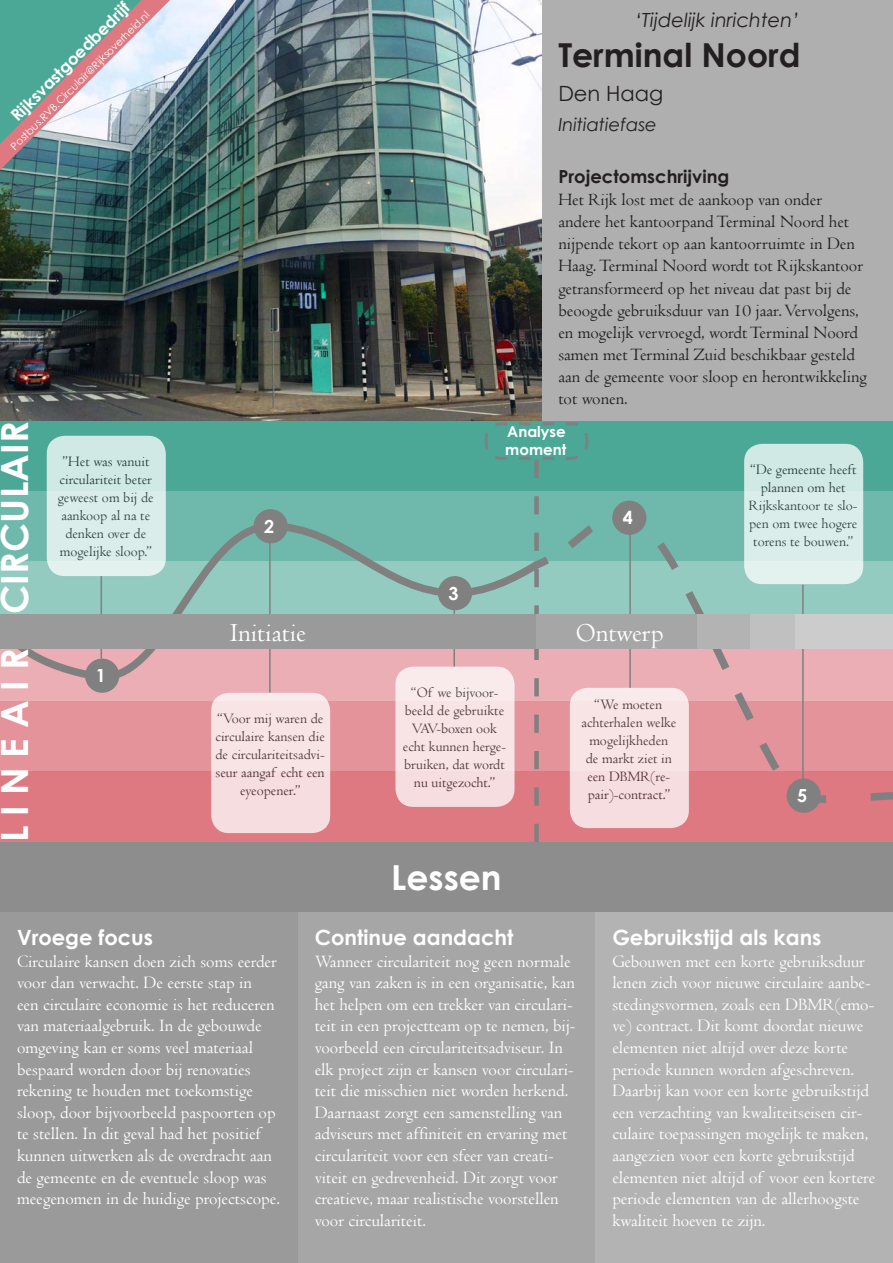
<style>
.page{position:relative;width:893px;height:1263px;background:#fff}
.page>*{position:absolute;margin:0;border:0;box-sizing:border-box;transform-origin:0 0}
.t1{font:700 37.5px "Century Gothic";letter-spacing:.01em;color:#fff}
.t2{font:700 37.5px "Century Gothic";letter-spacing:.265em;color:#fff}
.t3{font:700 34.5px "Century Gothic";color:#fff}
.t4{font:700 33px "Century Gothic";color:#231f20}
.t5{font:27px "Centaur";color:#fff}
.t6{font:700 21px "Century Gothic";color:#fff}
.t7{font:21px "Century Gothic";color:#231f20}
.t8{font:italic 19.5px "Century Gothic";color:#231f20}
.t9{font:18px/21.6px "Centaur";color:#fff}
.t10{font:18px/22px "Centaur";color:#231f20}
.t11{font:700 18px "Century Gothic";color:#231f20}
.t12{font:italic 18px "Century Gothic";color:#231f20}
.t13{font:700 18px "Century Gothic";color:#fff}
.t14{font:700 16.5px "Century Gothic";color:#fff}
.t15{font:15px/18px "Centaur";color:#231f20;text-align:center}
.t16{font:700 15px/18px "Century Gothic";color:#fff}
.t17{font:10.5px "Century Gothic";color:#fff}
</style>
<div class="page">
<div style="left:541px;top:0;width:352px;height:421px;background:#afafaf"></div>
<div style="left:0;top:421px;width:893px;height:70px;background:#4ba897"></div>
<div style="left:0;top:842px;width:893px;height:70px;background:#8d8d8d"></div>
<div style="left:0;top:491px;width:893px;height:70px;background:#6fb9ac"></div>
<div style="left:0;top:702px;width:893px;height:70px;background:#e4939a"></div>
<div style="left:0;top:772px;width:893px;height:70px;background:#de7881"></div>
<svg style="left:1px;top:519px;width:482px;height:179px"></svg>
<svg style="left:612px;top:510px;width:281px;height:297px"></svg>
<div style="left:744px;top:444px;width:119px;height:140px;background:#daedea;border-radius:18px"></div>
<div style="left:787px;top:778px;width:34px;height:35px;background:#808080;border-radius:50%"></div>
<hr style="left:802px;top:585px;width:2px;height:195px;background:#808080">
<div style="left:570px;top:688px;width:119px;height:140px;background:#f8e3e5;border-radius:18px"></div>
<hr style="left:629px;top:530px;width:2px;height:158px;background:#808080">
<div style="left:612px;top:501px;width:34px;height:34px;background:#808080;border-radius:50%"></div>
<div style="left:395px;top:666px;width:119px;height:141px;background:#f8e3e5;border-radius:18px"></div>
<div style="left:438px;top:576px;width:34px;height:34px;background:#808080;border-radius:50%"></div>
<hr style="left:453px;top:602px;width:2px;height:64px;background:#808080">
<hr style="left:269px;top:540px;width:2px;height:153px;background:#808080">
<div style="left:211px;top:693px;width:119px;height:140px;background:#f8e3e5;border-radius:18px"></div>
<div style="left:254px;top:509px;width:34px;height:34px;background:#808080;border-radius:50%"></div>
<hr style="left:101px;top:576px;width:1px;height:82px;background:#808080">
<div style="left:47px;top:436px;width:119px;height:140px;background:#daedea;border-radius:18px"></div>
<div style="left:85px;top:658px;width:34px;height:35px;background:#808080;border-radius:50%"></div>
<svg style="left:483px;top:422px;width:129px;height:420px"></svg>
<div style="left:0;top:614px;width:536px;height:34px;background:#9a9a9a"></div>
<div style="left:536px;top:614px;width:168px;height:34px;background:#a6a6a6"></div>
<div style="left:697px;top:614px;width:54px;height:34px;background:#b3b3b3"></div>
<div style="left:751px;top:614px;width:44px;height:34px;background:#c0c0c0"></div>
<div style="left:795px;top:614px;width:98px;height:34px;background:#ccc"></div>
<div style="left:0;top:912px;width:298px;height:351px;background:#9a9a9a"></div>
<div style="left:298px;top:912px;width:297px;height:351px;background:#a6a6a6"></div>
<div style="left:595px;top:912px;width:298px;height:351px;background:#b3b3b3"></div>
<img style="left:0;top:0;width:541px;height:421px">
<svg style="left:0;top:0;width:170px;height:170px;background:#8ba8a8"></svg>
<p class="t14" style="left:5px;top:109px;width:162px;rotate:-45deg">Rijksvastgoedbedrijf</p>
<p class="t17" style="left:7px;top:143px;width:193px;rotate:-45deg">Postbus.RVB.Circulair@Rijksoverheid.nl</p>
<p class="t1" style="left:-14px;top:614px;width:195px;rotate:-90deg">CIRCULAIR</p>
<p class="t2" style="left:-14px;top:842px;width:195px;rotate:-90deg">LINEAIR</p>
<p class="t15" style="left:58px;top:452px;width:97px">”Het was vanuit circulariteit beter geweest om bij de aankoop al na te denken over de mogelijke sloop.”</p>
<p class="t13" style="left:96px;top:662px;width:12px">1</p>
<p class="t8" style="left:635px;top:6px;width:166px">‘Tijdelijk inrichten’</p>
<p class="t4" style="left:558px;top:30px;width:244px">Terminal Noord</p>
<p class="t7" style="left:558px;top:78px;width:107px">Den Haag</p>
<p class="t12" style="left:558px;top:112px;width:100px">Initiatiefase</p>
<p class="t11" style="left:558px;top:163px;width:172px">Projectomschrijving</p>
<p class="t10" style="left:558px;top:188px;width:310px">Het Rijk lost met de aankoop van onder andere het kantoorpand Terminal Noord het nijpende tekort op aan kantoorruimte in Den Haag. Terminal Noord wordt tot Rijkskantoor getransformeerd op het niveau dat past bij de beoogde gebruiksduur van 10 jaar. Vervolgens, en mogelijk vervroegd, wordt Terminal Noord samen met Terminal Zuid beschikbaar gesteld aan de gemeente voor sloop en herontwikkeling tot wonen.</p>
<p class="t13" style="left:264px;top:513px;width:12px">2</p>
<p class="t16" style="left:505px;top:421px;width:62px">Analyse moment</p>
<p class="t13" style="left:449px;top:580px;width:12px">3</p>
<p class="t13" style="left:623px;top:504px;width:12px">4</p>
<p class="t5" style="left:230px;top:616px;width:78px">Initiatie</p>
<p class="t5" style="left:576px;top:616px;width:90px">Ontwerp</p>
<p class="t15" style="left:215px;top:709px;width:111px">“Voor mij waren de circulaire kansen die de circulariteitsadvi&shy;seur aangaf echt een eyeopener.”</p>
<p class="t15" style="left:403px;top:683px;width:105px">“Of we bijvoor&shy;beeld de gebruikte<br>VAV-boxen ook echt kunnen herge&shy;bruiken, dat wordt nu uitgezocht.”</p>
<p class="t3" style="left:391px;top:851px;width:112px">Lessen</p>
<p class="t15" style="left:581px;top:695px;width:96px">“We moeten achterhalen welke mogelijkheden de markt ziet in een DBMR(re&shy;pair)-contract.”</p>
<p class="t15" style="left:749px;top:460px;width:110px">“De gemeente heeft plannen om het<br>Rijkskantoor te slo&shy;pen om twee hogere torens te bouwen.”</p>
<p class="t13" style="left:797px;top:782px;width:12px">5</p>
<p class="t6" style="left:17px;top:921px;width:138px">Vroege focus</p>
<p class="t9" style="left:17px;top:950px;width:264px">Circulaire kansen doen zich soms eerder voor dan verwacht. De eerste stap in<br>een circulaire economie is het reduceren van materiaalgebruik. In de gebouwde omgeving kan er soms veel materiaal bespaard worden door bij renovaties rekening te houden met toekomstige sloop, door bijvoorbeeld paspoorten op te stellen. In dit geval had het positief kunnen uitwerken als de overdracht aan de gemeente en de eventuele sloop was meegenomen in de huidige projectscope.</p>
<p class="t6" style="left:315px;top:921px;width:200px">Continue aandacht</p>
<p class="t9" style="left:315px;top:950px;width:262px">Wanneer circulariteit nog geen normale gang van zaken is in een organisatie, kan het helpen om een trekker van circulari&shy;teit in een projectteam op te nemen, bij&shy;voorbeeld een circulariteitsadviseur. In elk project zijn er kansen voor circulari&shy;teit die misschien niet worden herkend.<br>Daarnaast zorgt een samenstelling van adviseurs met affiniteit en ervaring met circulariteit voor een sfeer van creati&shy;viteit en gedrevenheid. Dit zorgt voor creatieve, maar realistische voorstellen voor circulariteit.</p>
<p class="t6" style="left:612px;top:921px;width:211px">Gebruikstijd als kans</p>
<p class="t9" style="left:612px;top:950px;width:264px">Gebouwen met een korte gebruiksduur lenen zich voor nieuwe circulaire aanbe&shy;stedingsvormen, zoals een DBMR(emo&shy;ve) contract. Dit komt doordat nieuwe elementen niet altijd over deze korte periode kunnen worden afgeschreven.<br>Daarbij kan voor een korte gebruikstijd een verzachting van kwaliteitseisen cir&shy;culaire toepassingen mogelijk te maken, aangezien voor een korte gebruikstijd elementen niet altijd of voor een kortere periode elementen van de allerhoogste kwaliteit hoeven te zijn.</p>
</div>
